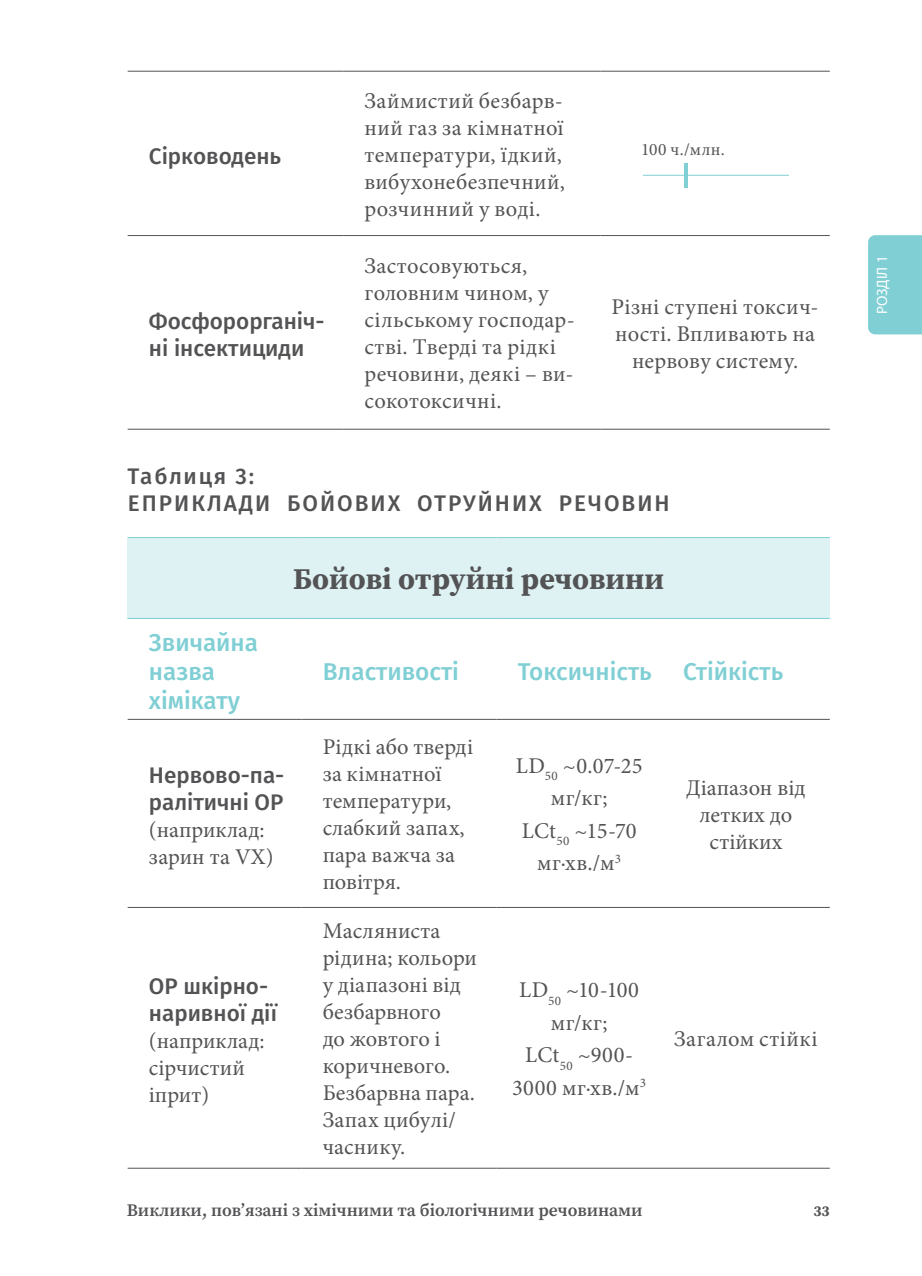
<style>
.page{position:relative;width:922px;height:1276px;background:#fff}
.page>*{position:absolute;margin:0;border:0;box-sizing:border-box;transform-origin:0 0}
.Table_INSIDE_Title{font:700 30px "Source Serif Pro";color:#535355}
.t1{font:500 24.25px/29px "Fira GO";color:#7fcfd4}
.Chapter_Title{font:22.5px/27px "Minion Pro";letter-spacing:.01em;color:#535355}
.Tables_title{font:500 22.5px/27px "Fira GO";color:#535355}
.Tables_title-2{font:500 22.5px/27.5px "Fira GO";letter-spacing:.09em;color:#535355}
.t2{font:600 17.5px "Source Serif Pro";color:#535355}
.Chapter_Title-2{font:17.5px "Minion Pro";letter-spacing:.035em;color:#535355}
.t3{font:15px "Myriad Pro";letter-spacing:-.005em;color:#fff}
.t4{font:700 15px "Source Serif Pro";color:#535355}
.s1{font-family:"Minion Pro";font-weight:400}
.s2{font-family:"Fira GO";font-weight:500}
</style>
<div class="page">
<div style="left:868px;top:235px;width:53px;height:99px;background:#7fcfd4"></div>
<div style="left:128px;top:537px;width:701px;height:81px;background:#def1f3"></div>
<hr style="left:128px;top:719px;width:173px;height:1px;background:#535355">
<hr style="left:301px;top:719px;width:195px;height:1px;background:#535355">
<hr style="left:496px;top:719px;width:165px;height:1px;background:#535355">
<hr style="left:661px;top:719px;width:168px;height:1px;background:#535355">
<hr style="left:128px;top:907px;width:173px;height:1px;background:#535355">
<hr style="left:301px;top:907px;width:195px;height:1px;background:#535355">
<hr style="left:496px;top:907px;width:165px;height:1px;background:#535355">
<hr style="left:661px;top:907px;width:168px;height:1px;background:#535355">
<hr style="left:128px;top:1167px;width:173px;height:1px;background:#535355">
<hr style="left:301px;top:1167px;width:195px;height:1px;background:#535355">
<hr style="left:496px;top:1167px;width:165px;height:1px;background:#535355">
<hr style="left:661px;top:1167px;width:168px;height:1px;background:#535355">
<hr style="left:128px;top:537px;width:173px;height:1px;background:#7fcfd4">
<hr style="left:301px;top:537px;width:195px;height:1px;background:#7fcfd4">
<hr style="left:496px;top:537px;width:165px;height:1px;background:#7fcfd4">
<hr style="left:661px;top:537px;width:168px;height:1px;background:#7fcfd4">
<hr style="left:128px;top:618px;width:173px;height:1px;background:#7fcfd4">
<hr style="left:301px;top:618px;width:195px;height:1px;background:#7fcfd4">
<hr style="left:496px;top:618px;width:165px;height:1px;background:#7fcfd4">
<hr style="left:661px;top:618px;width:168px;height:1px;background:#7fcfd4">
<hr style="left:128px;top:71px;width:215px;height:1px;background:#535355">
<hr style="left:343px;top:71px;width:257px;height:1px;background:#535355">
<hr style="left:600px;top:71px;width:229px;height:1px;background:#535355">
<hr style="left:128px;top:235px;width:215px;height:1px;background:#535355">
<hr style="left:128px;top:429px;width:215px;height:1px;background:#535355">
<hr style="left:343px;top:235px;width:257px;height:1px;background:#535355">
<hr style="left:343px;top:429px;width:257px;height:1px;background:#535355">
<hr style="left:600px;top:235px;width:229px;height:1px;background:#535355">
<hr style="left:600px;top:429px;width:229px;height:1px;background:#535355">
<hr style="left:642px;top:175px;width:146px;height:1px;background:#7fcfd4">
<hr style="left:684px;top:163px;width:3px;height:25px;background:#7fcfd4">
<p class="Tables_title" style="left:149px;top:143px;width:134px">Сірководень</p>
<p class="Tables_title" style="left:149px;top:308px;width:177px">Фосфорорганіч&shy;ні інсектициди</p>
<p class="Chapter_Title" style="left:364px;top:87px;width:202px">Займистий безбарв&shy;ний газ за кімнатної температури, їдкий, вибухонебезпечний, розчинний у воді.</p>
<p class="Chapter_Title" style="left:364px;top:252px;width:212px">Застосовуються, головним чином, у сільському господар&shy;стві. Тверді та рідкі речовини, деякі – ви&shy;сокотоксичні.</p>
<p class="Chapter_Title-2" style="left:641px;top:138px;width:85px">100 ч./млн.</p>
<p class="Chapter_Title" style="left:611px;top:293px;width:208px;text-align:center">Різні ступені токсич&shy;ності. Впливають на нервову систему.</p>
<p class="Tables_title-2" style="left:128px;top:462px;width:543px">Таблиця 3:<br>EПРИКЛАДИ БОЙОВИХ ОТРУЙНИХ РЕЧОВИН</p>
<p class="Table_INSIDE_Title" style="left:293px;top:558px;width:372px">Бойові отруйні речовини</p>
<p class="t1" style="left:149px;top:628px;width:111px">Звичайна назва хімікату</p>
<p class="Tables_title" style="left:149px;top:762px;width:137px">Нервово-па&shy;ралітичні ОР <span class="s1">(наприклад: зарин та VX)</span></p>
<p class="Chapter_Title" style="left:149px;top:973px;width:130px"><span class="s2">ОР шкірно&shy;наривної дії </span>(наприклад: сірчистий іприт)</p>
<p class="t1" style="left:322px;top:657px;width:138px">Властивості</p>
<p class="t1" style="left:517px;top:657px;width:136px">Токсичність</p>
<p class="t1" style="left:683px;top:657px;width:102px">Стійкість</p>
<p class="Chapter_Title" style="left:322px;top:733px;width:152px">Рідкі або тверді за кімнатної температури, слабкий запах, пара важча за повітря.</p>
<p class="Chapter_Title" style="left:322px;top:917px;width:156px">Масляниста рідина; кольори у діапазоні від безбарвного<br>до жовтого і коричневого.<br>Безбарвна пара.<br>Запах цибулі/ часнику.</p>
<p class="Chapter_Title" style="left:515px;top:749px;width:128px;line-height:32.5px;text-align:center">LD<sub>50</sub> ~0.07-25 мг/кг;<br>LCt<sub>50</sub> ~15-70 мг∙хв./м<sup>3</sup></p>
<p class="Chapter_Title" style="left:686px;top:774px;width:121px;text-align:center">Діапазон від летких до стійких</p>
<p class="Chapter_Title" style="left:512px;top:974px;width:135px;line-height:32.5px;text-align:center">LD<sub>50</sub> ~10-100 мг/кг;<br>LCt<sub>50</sub> ~900-<br>3000 мг∙хв./м<sup>3</sup></p>
<p class="Chapter_Title" style="left:674px;top:1025px;width:145px">Загалом стійкі</p>
<p class="t2" style="left:127px;top:1198px;width:517px">Виклики, пов’язані з хімічними та біологічними речовинами</p>
<p class="t4" style="left:813px;top:1200px;width:18px">33</p>
<p class="t3" style="left:872px;top:314px;width:60px;rotate:-90deg">РОЗДІЛ 1</p>
</div>
